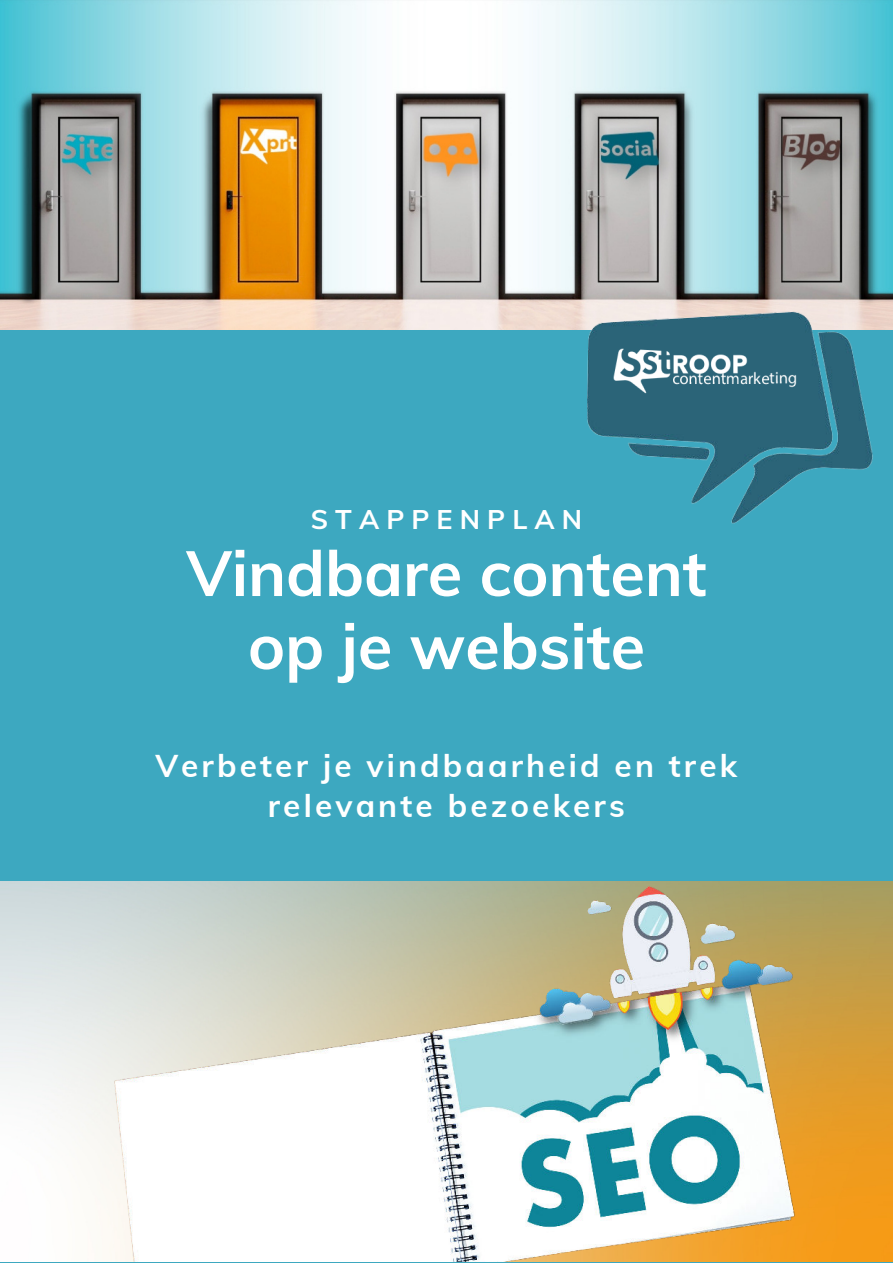
<style>
.page{position:relative;width:893px;height:1264px;background:#fff}
.page>*{position:absolute;margin:0;border:0;box-sizing:border-box;transform-origin:0 0}
.t1{font:700 63px/73.1px "Mulish";color:#fff;text-align:center}
.t2{font:700 31.5px/40.5px "Mulish";letter-spacing:.1em;color:#fff;text-align:center}
.t3{font:700 27px "Mulish";letter-spacing:.265em;color:#fff}
</style>
<div class="page">
<div style="left:0;top:0;width:892px;height:1262px;background:#3da8c0"></div>
<img style="left:0;top:0;width:892px;height:329px">
<img style="left:524px;top:252px;width:368px;height:272px">
<img style="left:604px;top:336px;width:199px;height:66px">
<img style="left:0;top:881px;width:892px;height:380px">
<p class="t3" style="left:310px;top:500px;width:273px">STAPPENPLAN</p>
<h1 class="t1" style="left:186px;top:534px;width:521px">Vindbare content op je website</h1>
<p class="t2" style="left:155px;top:743px;width:583px">Verbeter je vindbaarheid en trek relevante bezoekers</p>
</div>
